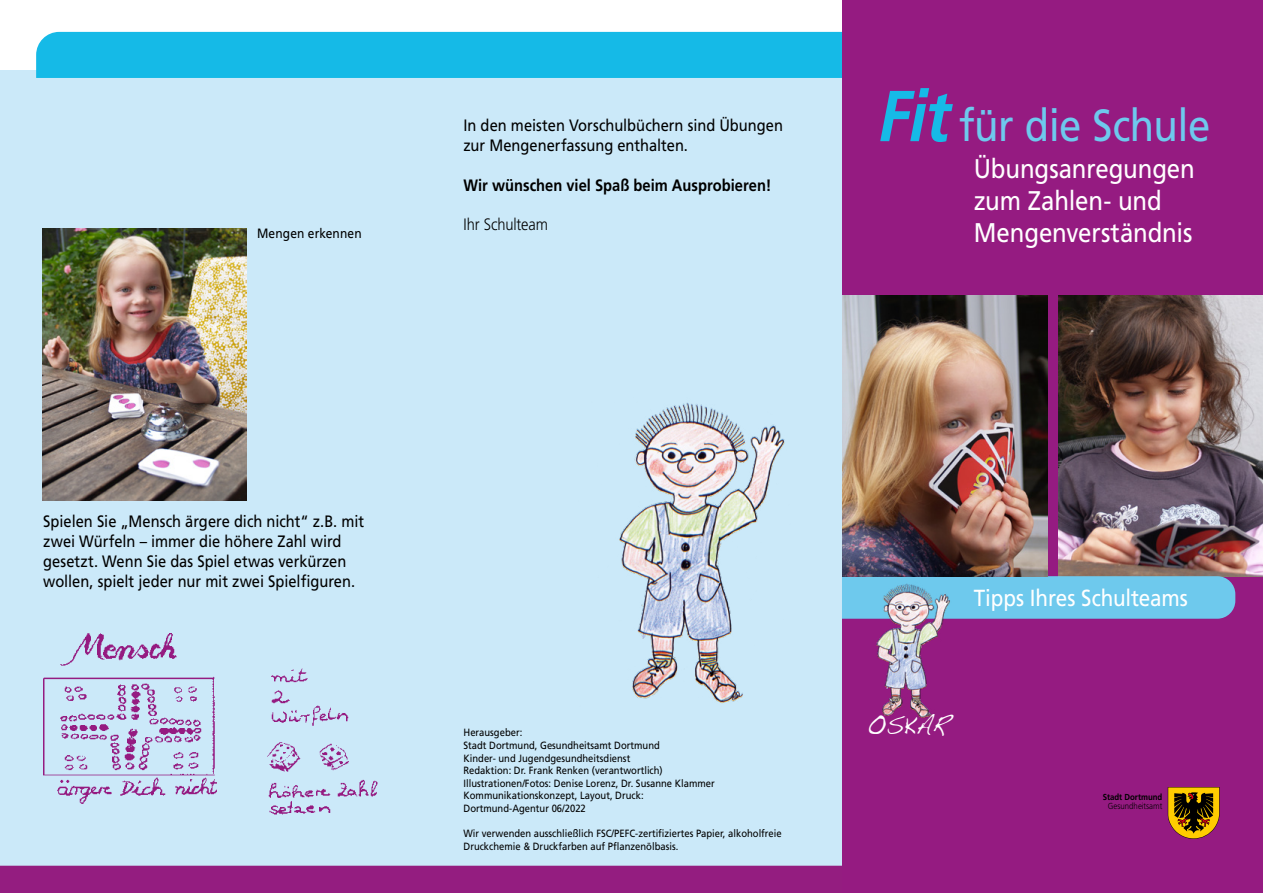
<style>
.page{position:relative;width:1263px;height:893px;background:#fff}
.page>*{position:absolute;margin:0;border:0;box-sizing:border-box;transform-origin:0 0}
.t1{font:45px "Frutiger LT Pro";letter-spacing:-.015em;color:#6ec9ed;scale:.89 1}
.t2{font:27px/32.4px "Frutiger LT Pro";letter-spacing:-.005em;color:#fff;scale:.89 1}
.t3{font:23.25px "Frutiger LT Pro";letter-spacing:-.01em;color:#fff;scale:.89 1}
.t4{font:22.5px "Dakota";color:#fff;scale:.89 1}
.t5{font:16.5px/19.8px "Frutiger LT Pro";color:#000;scale:.89 1}
.t6{font:700 16.5px "Frutiger LT Pro";color:#000;scale:.89 1}
.t7{font:300 16.5px "Frutiger LT Pro";letter-spacing:-.01em;color:#000;scale:.89 1}
.t8{font:13.5px "Frutiger LT Pro";letter-spacing:.01em;color:#000;scale:.89 1}
.t9{font:10.5px/12.6px "Frutiger LT Pro";color:#000;scale:.9 1}
.t10{font:300 8.7px "Frutiger LT";color:#000;scale:.9 1}
.t11{font:700 8.7px "Frutiger LT";color:#000;scale:.9 1}
.s1{font-weight:700;font-style:italic;font-size:72px;color:#16bae7}
</style>
<div class="page">
<div style="left:0;top:71px;width:842px;height:805px;background:#cbe9f9"></div>
<div style="left:36px;top:32px;width:806px;height:46px;background:#15bae7"></div>
<div style="left:0;top:866px;width:842px;height:27px;background:#941d80"></div>
<img style="left:619px;top:402px;width:166px;height:301px">
<img style="left:43px;top:228px;width:203px;height:272px">
<img style="left:43px;top:633px;width:335px;height:182px">
<div style="left:842px;top:0;width:421px;height:893px;background:#951b81"></div>
<img style="left:1058px;top:296px;width:205px;height:280px">
<div style="left:842px;top:576px;width:393px;height:43px;background:#6ec9ed"></div>
<img style="left:858px;top:582px;width:95px;height:136px">
<img style="left:842px;top:296px;width:206px;height:280px">
<svg style="left:1168px;top:787px;width:51px;height:52px"></svg>
<p class="t8" style="left:257px;top:226px;width:119px">Mengen erkennen</p>
<h3 class="t5" style="left:463px;top:116px;width:361px">In den meisten Vorschulbüchern sind Übungen zur Mengenerfassung enthalten.</h3>
<h3 class="t6" style="left:463px;top:175px;width:347px">Wir wünschen viel Spaß beim Ausprobieren!</h3>
<h3 class="t7" style="left:463px;top:215px;width:96px">Ihr Schulteam</h3>
<h1 class="t1" style="left:875px;top:99px;width:378px"><span class="s1">Fit</span>für die Schule</h1>
<h2 class="t2" style="left:974px;top:152px;width:250px">Übungsanregungen zum Zahlen- und<br>Mengenverständnis</h2>
<h3 class="t5" style="left:43px;top:512px;width:362px">Spielen Sie „Mensch ärgere dich nicht“ z.B. mit zwei Würfeln – immer die höhere Zahl wird gesetzt. Wenn Sie das Spiel etwas verkürzen wollen, spielt jeder nur mit zwei Spielfiguren.</h3>
<p class="t9" style="left:463px;top:726px;width:281px">Herausgeber:<br>Stadt Dortmund, Gesundheitsamt Dortmund<br>Kinder- und Jugendgesundheitsdienst<br>Redaktion: Dr. Frank Renken (verantwortlich)<br>Illustrationen/Fotos: Denise Lorenz, Dr. Susanne Klammer Kommunikationskonzept, Layout, Druck:<br>Dortmund-Agentur 06/2022</p>
<p class="t9" style="left:463px;top:827px;width:355px">Wir verwenden ausschließlich FSC/PEFC-zertifiziertes Papier, alkoholfreie<br>Druckchemie &amp; Druckfarben auf Pflanzenölbasis.</p>
<h3 class="t3" style="left:974px;top:584px;width:242px">Tipps Ihres Schulteams</h3>
<h3 class="t4" style="left:867px;top:712px;width:94px">OSKAR</h3>
<p class="t11" style="left:1103px;top:792px;width:68px">Stadt Dortmund</p>
<p class="t10" style="left:1108px;top:801px;width:62px">Gesundheitsamt</p>
</div>
